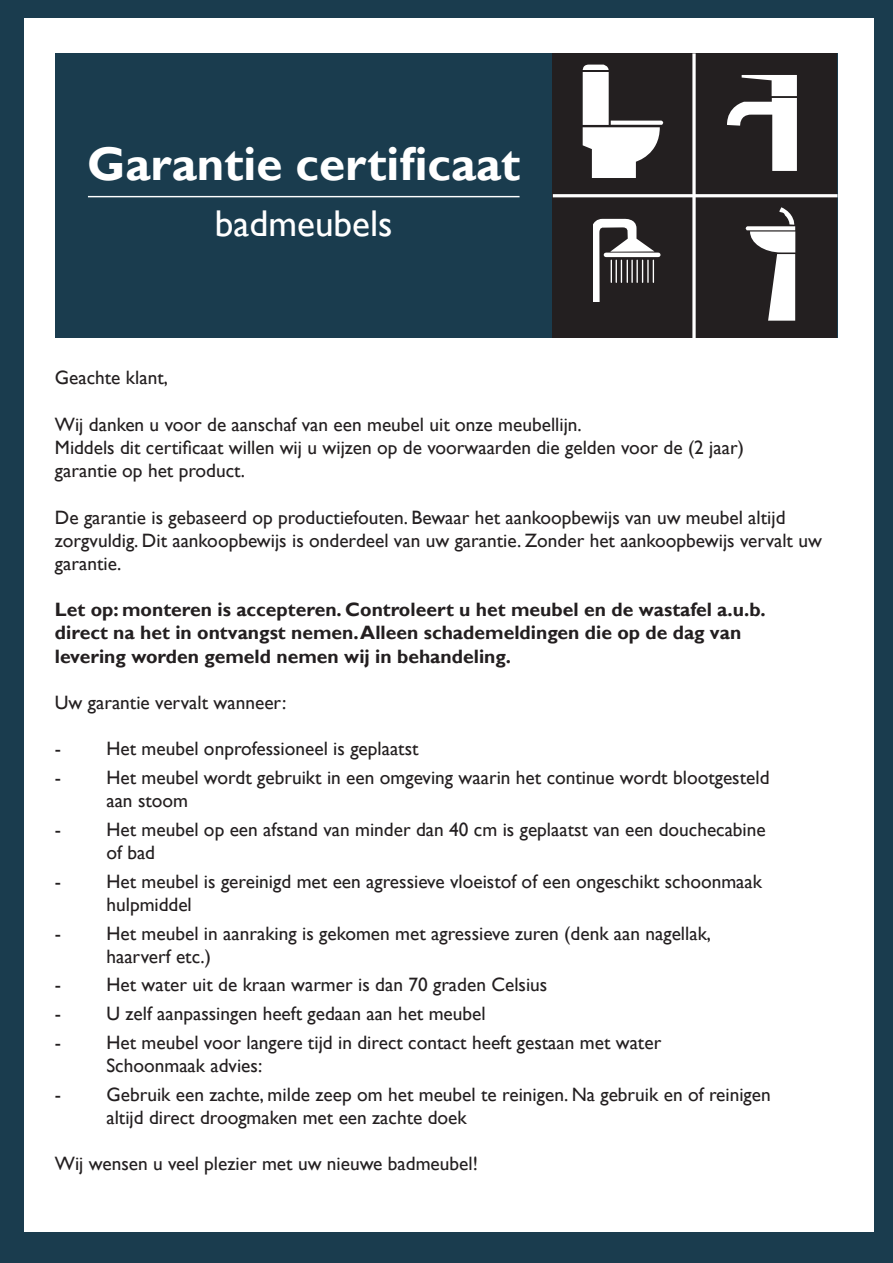
<style>
.page{position:relative;width:893px;height:1263px;background:#1a3c4e}
.page>*{position:absolute;margin:0;border:0;box-sizing:border-box;transform-origin:0 0}
.t1{font:700 47.25px "Gill Sans";color:#fff}
.t2{font:37.2px "Gill Sans";color:#fff}
.t3{font:19.35px/23.2px "Gill Sans";color:#231f20}
.t4{font:700 19.35px/23.2px "Gill Sans";color:#231f20}
</style>
<div class="page">
<div style="left:24px;top:18px;width:849px;height:1214px;background:#fff"></div>
<div style="left:55px;top:53px;width:782px;height:285px;background:#1a3c4e"></div>
<div style="left:553px;top:53px;width:284px;height:285px;background:#231f20"></div>
<svg style="left:582px;top:65px;width:82px;height:113px"></svg>
<hr style="left:580px;top:70px;width:31px;height:1px;background:#231f20">
<hr style="left:553px;top:194px;width:284px;height:3px;background:#fff">
<svg style="left:692px;top:53px;width:4px;height:285px"></svg>
<svg style="left:745px;top:207px;width:51px;height:114px"></svg>
<svg style="left:727px;top:75px;width:70px;height:96px"></svg>
<hr style="left:606px;top:253px;width:52px;height:4px;background:#fff">
<svg style="left:593px;top:218px;width:61px;height:84px"></svg>
<hr style="left:88px;top:196px;width:431px;height:1px;background:#fff">
<h1 class="t1" style="left:87px;top:135px;width:435px">Garantie certificaat</h1>
<h2 class="t2" style="left:215px;top:201px;width:179px">badmeubels</h2>
<p class="t3" style="left:55px;top:366px;width:115px">Geachte klant,</p>
<p class="t3" style="left:55px;top:413px;width:690px">Wij danken u voor de aanschaf van een meubel uit onze meubellijn.<br>Middels dit certificaat willen wij u wijzen op de voorwaarden die gelden voor de (2 jaar) garantie op het product.</p>
<p class="t3" style="left:55px;top:506px;width:769px">De garantie is gebaseerd op productiefouten. Bewaar het aankoopbewijs van uw meubel altijd zorgvuldig. Dit aankoopbewijs is onderdeel van uw garantie. Zonder het aankoopbewijs vervalt uw garantie.</p>
<p class="t4" style="left:55px;top:599px;width:712px">Let op: monteren is accepteren. Controleert u het meubel en de wastafel a.u.b. direct na het in ontvangst nemen. Alleen schademeldingen die op de dag van levering worden gemeld nemen wij in behandeling.</p>
<p class="t3" style="left:55px;top:691px;width:233px">Uw garantie vervalt wanneer:</p>
<p class="t3" style="left:55px;top:738px;width:365px">- Het meubel onprofessioneel is geplaatst</p>
<p class="t3" style="left:106px;top:766px;width:665px;text-indent:-52px">- Het meubel wordt gebruikt in een omgeving waarin het continue wordt blootgesteld aan stoom</p>
<p class="t3" style="left:106px;top:818px;width:661px;text-indent:-52px">- Het meubel op een afstand van minder dan 40 cm is geplaatst van een douchecabine of bad</p>
<p class="t3" style="left:106px;top:870px;width:657px;text-indent:-52px">- Het meubel is gereinigd met een agressieve vloeistof of een ongeschikt schoonmaak hulpmiddel</p>
<p class="t3" style="left:106px;top:922px;width:606px;text-indent:-52px">- Het meubel in aanraking is gekomen met agressieve zuren (denk aan nagellak, haarverf etc.)</p>
<p class="t3" style="left:55px;top:974px;width:494px">- Het water uit de kraan warmer is dan 70 graden Celsius</p>
<p class="t3" style="left:55px;top:1002px;width:432px">- U zelf aanpassingen heeft gedaan aan het meubel</p>
<p class="t3" style="left:106px;top:1031px;width:556px;text-indent:-52px">- Het meubel voor langere tijd in direct contact heeft gestaan met water<br>Schoonmaak advies:</p>
<p class="t3" style="left:106px;top:1083px;width:666px;text-indent:-52px">- Gebruik een zachte, milde zeep om het meubel te reinigen. Na gebruik en of reinigen altijd direct droogmaken met een zachte doek</p>
<p class="t3" style="left:55px;top:1152px;width:425px">Wij wensen u veel plezier met uw nieuwe badmeubel!</p>
</div>
